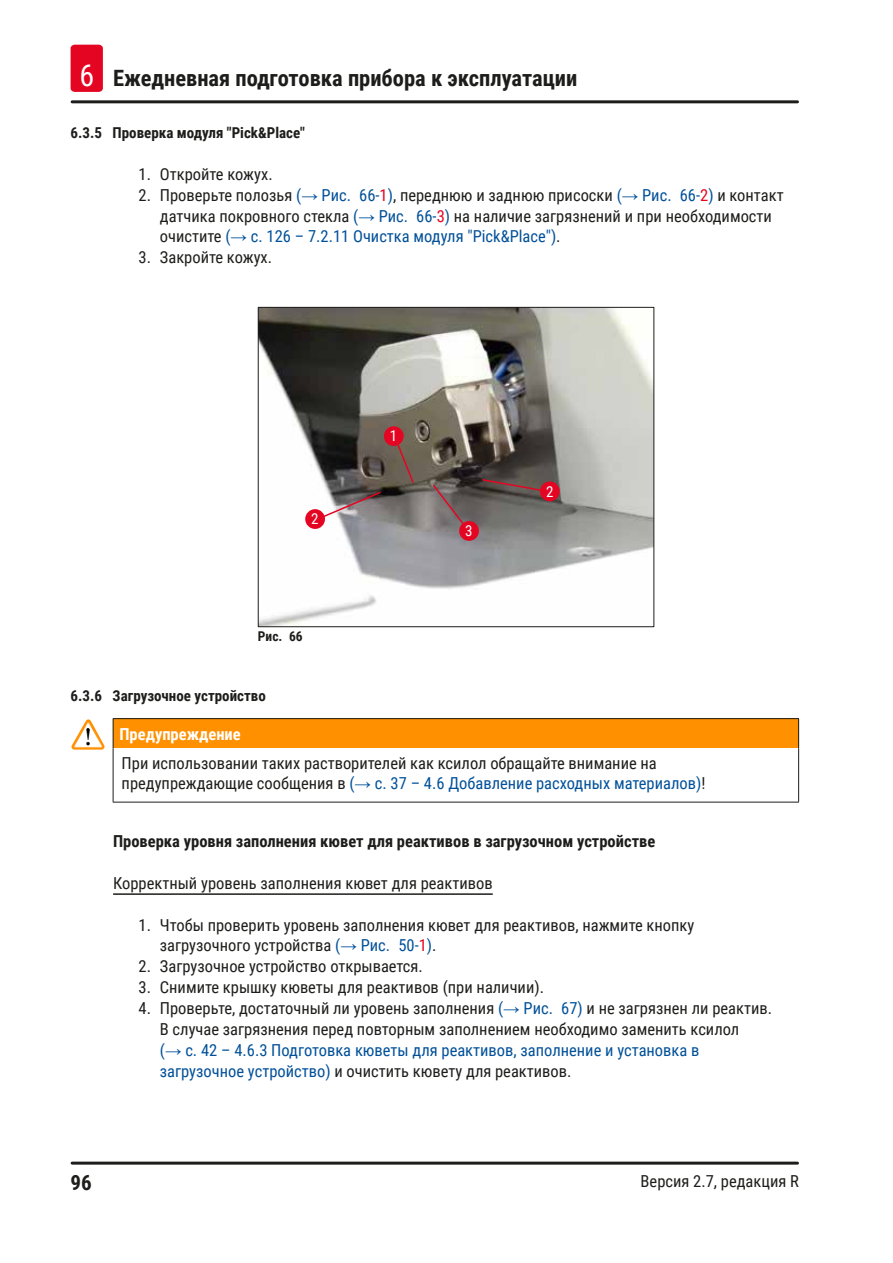
<style>
.page{position:relative;width:893px;height:1263px;background:#fff}
.page>*{position:absolute;margin:0;border:0;box-sizing:border-box;transform-origin:0 0}
.t1{font:700 22.5px "Roboto Condensed";color:#1d1d1b}
.t2{font:700 21px "Roboto Condensed";color:#1d1d1b}
.Source_of_danger{font:16.5px/20.9px "Roboto Condensed";color:#1d1d1b}
.Subheading{font:700 16.5px "Roboto Condensed";color:#1d1d1b}
.I_Topic{font:16.5px "Roboto Condensed";color:#1d1d1b}
.Signalword__no_use_a{font:700 16.5px "Roboto Condensed";color:#fff}
.t3{font:700 15px "Roboto Condensed";color:#1d1d1b}
.t4{font:15px "Roboto Condensed";color:#fff}
.t5{font:700 13.5px "Roboto Condensed";color:#1d1d1b}
.s1{font-weight:400;font-size:30px;color:#fff}
.s2{color:#005099}
.s3{font-family:"Arial";color:#005099}
.s4{color:#e40522}
</style>
<div class="page">
<hr style="left:72px;top:1161px;width:725px;height:3px;background:#1d1d1b">
<hr style="left:72px;top:100px;width:725px;height:3px;background:#1d1d1b">
<div style="left:71px;top:45px;width:32px;height:47px;background:#e40522;border-radius:4px"></div>
<hr style="left:113px;top:893px;width:380px;height:2px;background:#1d1d1b">
<img style="left:260px;top:309px;width:392px;height:316px">
<div style="left:384px;top:426px;width:20px;height:20px;background:#e40522;border-radius:50%"></div>
<div style="left:305px;top:509px;width:20px;height:20px;background:#e40522;border-radius:50%"></div>
<div style="left:540px;top:481px;width:20px;height:20px;background:#e40522;border-radius:50%"></div>
<div style="left:459px;top:521px;width:20px;height:20px;background:#e40522;border-radius:50%"></div>
<svg style="left:320px;top:490px;width:62px;height:29px"></svg>
<svg style="left:396px;top:443px;width:19px;height:41px"></svg>
<svg style="left:431px;top:483px;width:34px;height:43px"></svg>
<svg style="left:481px;top:478px;width:61px;height:14px"></svg>
<div style="left:258px;top:307px;width:396px;height:320px;border:1px solid #1d1d1b"></div>
<div style="left:113px;top:719px;width:686px;height:30px;background:#ff9000"></div>
<hr style="left:113px;top:719px;width:1px;height:30px;background:#1d1d1b">
<hr style="left:113px;top:749px;width:1px;height:53px;background:#1d1d1b">
<hr style="left:798px;top:749px;width:1px;height:53px;background:#1d1d1b">
<hr style="left:113px;top:802px;width:686px;height:1px;background:#1d1d1b">
<hr style="left:113px;top:718px;width:686px;height:1px;background:#1d1d1b">
<hr style="left:798px;top:719px;width:1px;height:30px;background:#1d1d1b">
<img style="left:74px;top:719px;width:14px;height:23px">
<h1 class="t1" style="left:79px;top:63px;width:500px"><span class="s1">6</span> Ежедневная подготовка прибора к эксплуатации</h1>
<p class="t3" style="left:71px;top:122px;width:236px">6.3.5 Проверка модуля "Pick&amp;Place"</p>
<p class="Source_of_danger" style="left:139px;top:163px;width:136px">1. Откройте кожух.</p>
<p class="Source_of_danger" style="left:160px;top:184px;width:625px;text-indent:-21px">2. Проверьте полозья <span class="s2">(</span><span class="s3">→</span> <span class="s2">Рис. 66‑</span><span class="s4">1</span><span class="s2">)</span>, переднюю и заднюю присоски <span class="s2">(</span><span class="s3">→</span> <span class="s2">Рис. 66‑</span><span class="s4">2</span><span class="s2">)</span> и контакт датчика покровного стекла <span class="s2">(</span><span class="s3">→</span> <span class="s2">Рис. 66‑</span><span class="s4">3</span><span class="s2">)</span> на наличие загрязнений и при необходимости очистите <span class="s2">(</span><span class="s3">→</span> <span class="s2">с. 126 – 7.2.11 Очистка модуля "Pick&amp;Place")</span>.</p>
<p class="Source_of_danger" style="left:139px;top:246px;width:135px">3. Закройте кожух.</p>
<p class="t4" style="left:311px;top:508px;width:9px">2</p>
<p class="t5" style="left:258px;top:627px;width:46px">Рис. 66</p>
<p class="t4" style="left:390px;top:426px;width:9px">1</p>
<p class="t4" style="left:465px;top:520px;width:9px">3</p>
<p class="t4" style="left:546px;top:481px;width:9px">2</p>
<p class="t3" style="left:71px;top:685px;width:197px">6.3.6 Загрузочное устройство</p>
<p class="Signalword__no_use_a" style="left:119px;top:723px;width:123px">Предупреждение</p>
<p class="Source_of_danger" style="left:122px;top:752px;width:585px;line-height:19.8px">При использовании таких растворителей как ксилол обращайте внимание на предупреждающие сообщения в <span class="s2">(</span><span class="s3">→</span> <span class="s2">с. 37 – 4.6 Добавление расходных материалов)</span>!</p>
<p class="Subheading" style="left:113px;top:830px;width:544px">Проверка уровня заполнения кювет для реактивов в загрузочном устройстве</p>
<p class="I_Topic" style="left:113px;top:871px;width:381px">Корректный уровень заполнения кювет для реактивов</p>
<p class="Source_of_danger" style="left:160px;top:914px;width:536px;text-indent:-21px">1. Чтобы проверить уровень заполнения кювет для реактивов, нажмите кнопку загрузочного устройства <span class="s2">(</span><span class="s3">→</span> <span class="s2">Рис. 50‑</span><span class="s4">1</span><span class="s2">)</span>.</p>
<p class="Source_of_danger" style="left:139px;top:955px;width:286px">2. Загрузочное устройство открывается.</p>
<p class="Source_of_danger" style="left:139px;top:976px;width:407px">3. Снимите крышку кюветы для реактивов (при наличии).</p>
<p class="Source_of_danger" style="left:160px;top:997px;width:614px;text-indent:-21px">4. Проверьте, достаточный ли уровень заполнения <span class="s2">(</span><span class="s3">→</span> <span class="s2">Рис. 67)</span> и не загрязнен ли реактив.<br>В случае загрязнения перед повторным заполнением необходимо заменить ксилол<br><span class="s2">(</span><span class="s3">→</span> <span class="s2">с. 42 – 4.6.3 Подготовка кюветы для реактивов, заполнение и установка в загрузочное устройство)</span> и очистить кювету для реактивов.</p>
<p class="t2" style="left:71px;top:1168px;width:23px">96</p>
<p class="Source_of_danger" style="left:641px;top:1170px;width:160px">Версия 2.7, редакция R</p>
</div>
